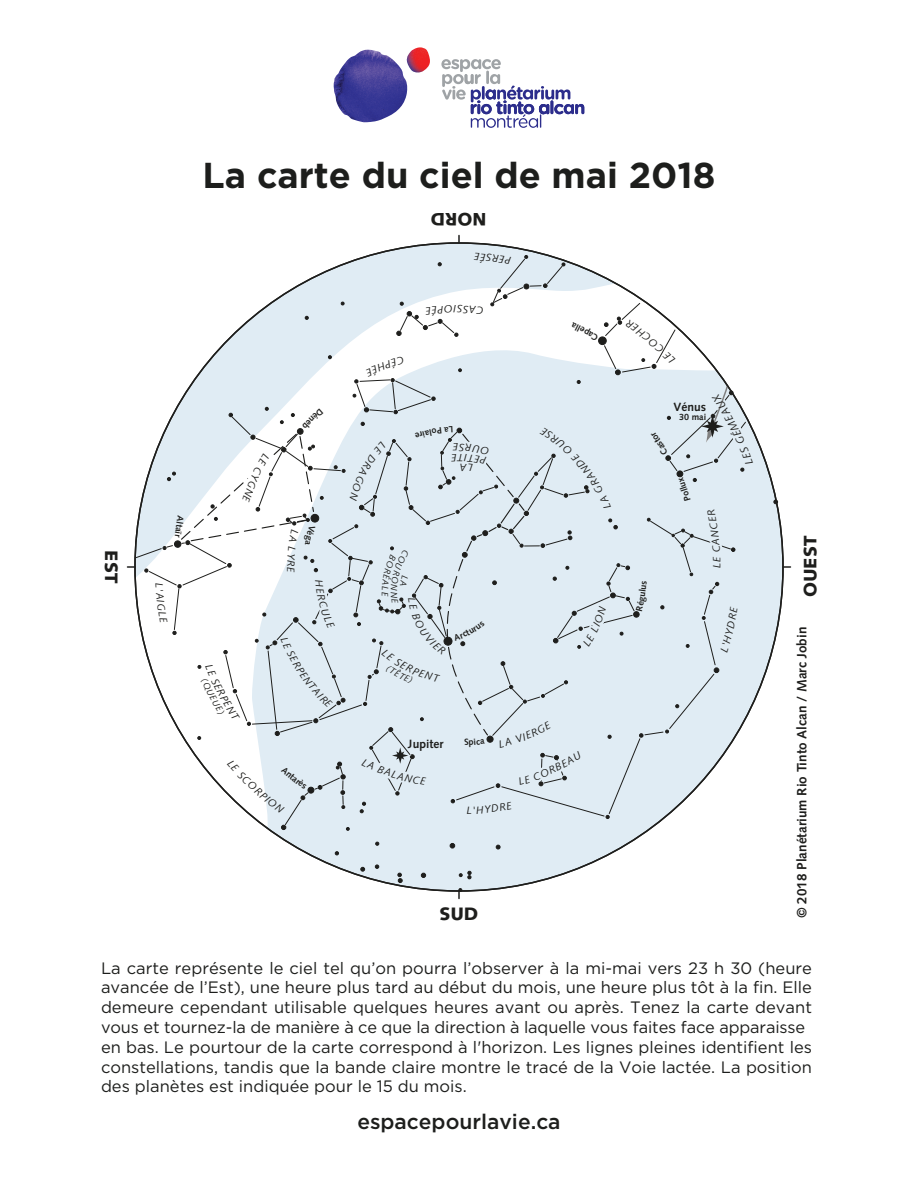
<style>
.page{position:relative;width:918px;height:1188px;background:#fff}
.page>*{position:absolute;margin:0;border:0;box-sizing:border-box;transform-origin:0 0}
.t1{font:700 36px "Gotham";color:#1d1e1c}
.t2{font:500 21px "Gotham";color:#1d1e1c}
.t3{font:900 18px "Syntax";color:#1e1e1c}
.t4{font:16.5px/19.8px "Gotham";color:#1d1e1c}
.t5{font:700 13.5px "Syntax";color:#1e1e1c}
.t6{font:700 12px "Syntax";color:#1e1e1c}
.t7{font:700 9px "Syntax";color:#1e1e1c}
</style>
<div class="page">
<div style="left:135px;top:243px;width:648px;height:648px;background:#e0ecf4;border-radius:50%"></div>
<svg style="left:784px;top:566px;width:6px;height:2px"></svg>
<svg style="left:458px;top:236px;width:2px;height:6px"></svg>
<svg style="left:450px;top:843px;width:5px;height:5px"></svg>
<svg style="left:421px;top:873px;width:5px;height:4px"></svg>
<svg style="left:496px;top:845px;width:4px;height:4px"></svg>
<svg style="left:468px;top:871px;width:3px;height:8px"></svg>
<svg style="left:458px;top:892px;width:2px;height:6px"></svg>
<svg style="left:774px;top:500px;width:4px;height:4px"></svg>
<svg style="left:398px;top:873px;width:4px;height:10px"></svg>
<svg style="left:361px;top:867px;width:4px;height:4px"></svg>
<svg style="left:375px;top:865px;width:4px;height:3px"></svg>
<svg style="left:335px;top:852px;width:4px;height:3px"></svg>
<img style="left:334px;top:50px;width:74px;height:73px">
<img style="left:406px;top:47px;width:24px;height:26px">
<svg style="left:441px;top:59px;width:143px;height:69px"></svg>
<svg style="left:128px;top:253px;width:631px;height:580px"></svg>
<h1 class="t1" style="left:203px;top:154px;width:514px">La carte du ciel de mai 2018</h1>
<p class="t3" style="left:122px;top:550px;width:34px;rotate:90deg">EST</p>
<p class="t3" style="left:486px;top:230px;width:57px;rotate:-180deg">NORD</p>
<p class="t6" style="left:408px;top:737px;width:37px">Jupiter</p>
<p class="t3" style="left:439px;top:903px;width:41px">SUD</p>
<p class="t6" style="left:674px;top:400px;width:34px">Vénus</p>
<p class="t7" style="left:679px;top:411px;width:29px">30 mai</p>
<p class="t3" style="left:800px;top:597px;width:63px;rotate:-90deg">OUEST</p>
<p class="t5" style="left:794px;top:918px;width:293px;rotate:-90deg">© 2018 Planétarium Rio Tinto Alcan / Marc Jobin</p>
<p class="t4" style="left:101px;top:958px;width:713px">La carte représente le ciel tel qu’on pourra l’observer à la mi-mai vers 23 h 30 (heure avancée de l’Est), une heure plus tard au début du mois, une heure plus tôt à la fin. Elle demeure cependant utilisable quelques heures avant ou après. Tenez la carte devant vous et tournez-la de manière à ce que la direction à laquelle vous faites face apparaisse en bas. Le pourtour de la carte correspond à l'horizon. Les lignes pleines identifient les constellations, tandis que la bande claire montre le tracé de la Voie lactée. La position des planètes est indiquée pour le 15 du mois.</p>
<p class="t2" style="left:357px;top:1110px;width:205px">espacepourlavie.ca</p>
</div>
